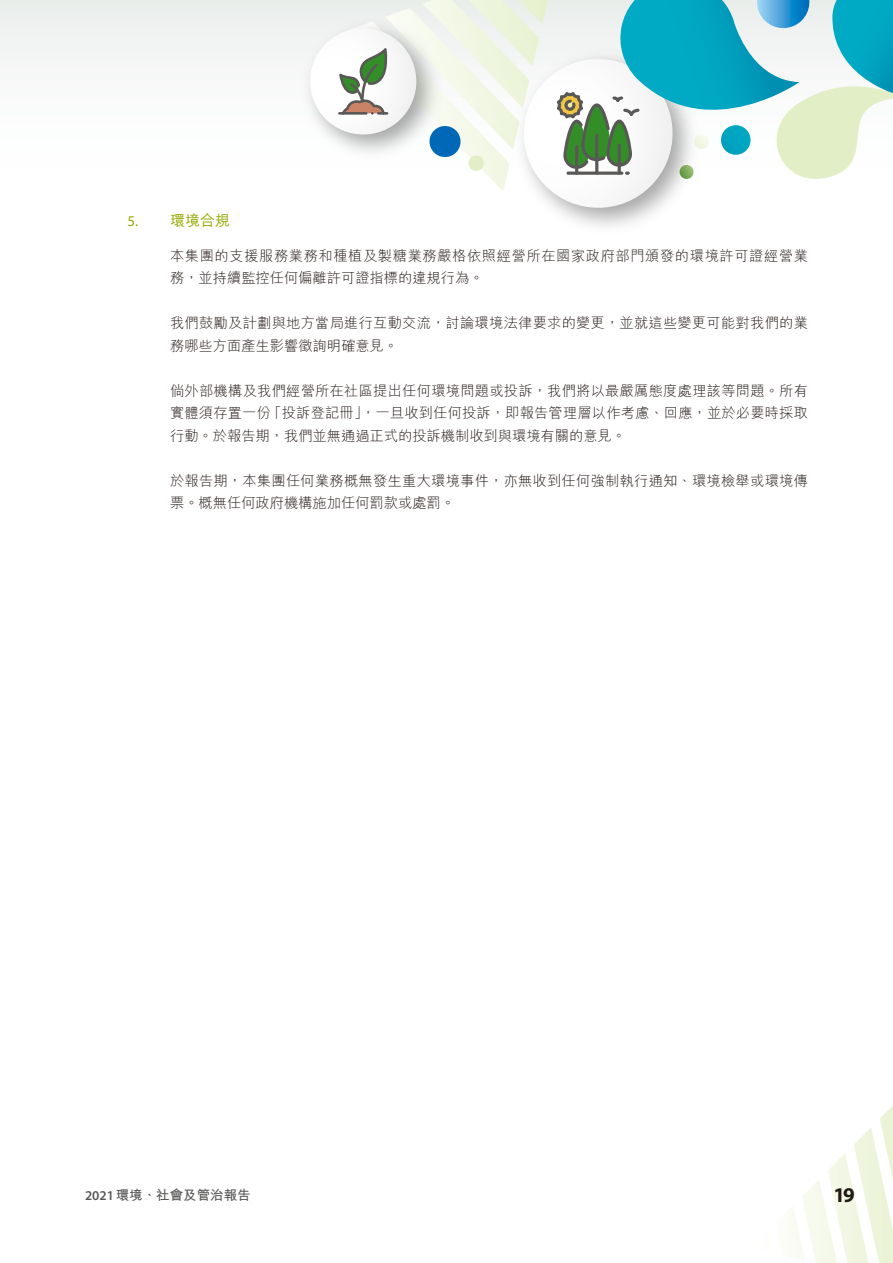
<style>
.page{position:relative;width:893px;height:1263px;background:#fff}
.page>*{position:absolute;margin:0;border:0;box-sizing:border-box;transform-origin:0 0}
.t1{font:700 21px "Myriad Pro";color:#231916}
.t2{font:500 15px "M Hei HK";color:#95a900}
.t3{font:300 14.25px/22.5px "M Hei HK";letter-spacing:.02em;color:#231916}
.t4{font:300 14.25px/22.5px "M Hei HK";letter-spacing:.04em;color:#231916}
.t5{font:700 13.5px "M Hei HK";color:#595857}
.s1{font-family:"Myriad Pro";font-weight:400}
.s2{font-family:"Myriad Pro";font-weight:600}
</style>
<div class="page">
<div style="left:0;top:0;width:893px;height:242px;background:linear-gradient(to bottom,#eef1ef,#fff)"></div>
<svg style="left:790px;top:1105px;width:103px;height:158px"></svg>
<img style="left:506px;top:215px;width:201px;height:27px">
<img style="left:293px;top:11px;width:12px;height:158px">
<svg style="left:305px;top:0;width:588px;height:215px"></svg>
<p class="t2" style="left:128px;top:210px;width:104px"><span class="s1">5.</span> 環境合規</p>
<p class="t4" style="left:170px;top:244px;width:639px">本集團的支援服務業務和種植及製糖業務嚴格依照經營所在國家政府部門頒發的環境許可證經營業務，並持續監控任何偏離許可證指標的違規行為。</p>
<p class="t3" style="left:170px;top:311px;width:639px">我們鼓勵及計劃與地方當局進行互動交流，討論環境法律要求的變更，並就這些變更可能對我們的業務哪些方面產生影響徵詢明確意見。</p>
<p class="t3" style="left:170px;top:379px;width:639px;text-align:justify">倘外部機構及我們經營所在社區提出任何環境問題或投訴，我們將以最嚴厲態度處理該等問題。所有實體須存置一份「投訴登記冊」，一旦收到任何投訴，即報告管理層以作考慮、回應，並於必要時採取行動。於報告期，我們並無通過正式的投訴機制收到與環境有關的意見。</p>
<p class="t3" style="left:170px;top:469px;width:639px">於報告期，本集團任何業務概無發生重大環境事件，亦無收到任何強制執行通知、環境檢舉或環境傳票。概無任何政府機構施加任何罰款或處罰。</p>
<p class="t5" style="left:85px;top:1185px;width:167px"><span class="s2">2021</span>環境、社會及管治報告</p>
<h1 class="t1" style="left:833px;top:1181px;width:23px">19</h1>
</div>
